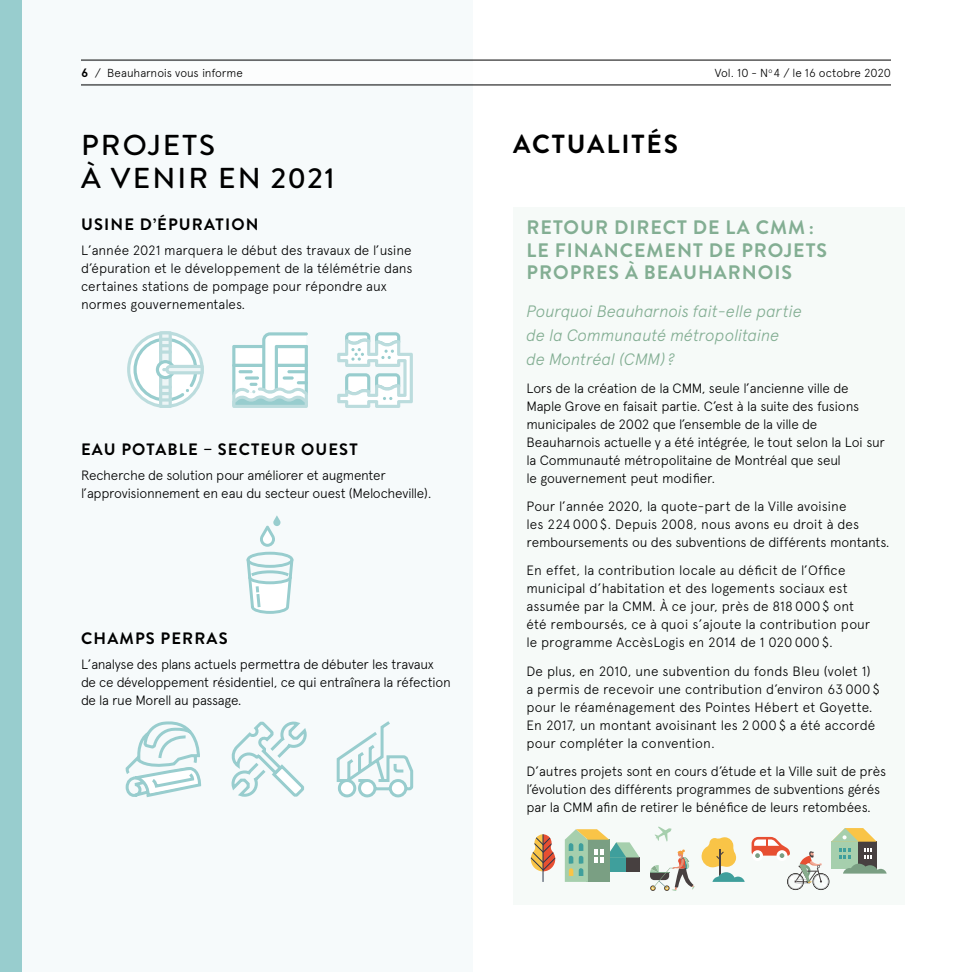
<style>
.page{position:relative;width:972px;height:972px;background:#fff}
.page>*{position:absolute;margin:0;border:0;box-sizing:border-box;transform-origin:0 0}
.t1{font:500 28.8px/33.2px "Brandon Grotesque";letter-spacing:.07em;color:#000}
.t2{font:700 26.25px "Brandon Grotesque";letter-spacing:.07em;color:#000}
.t3{font:700 19.5px/22.5px "Brandon Grotesque";letter-spacing:.05em;color:#83ae93}
.t4{font:italic 300 16.5px/24px "Apercu";letter-spacing:-.005em;color:#83ae93}
.t5{font:700 16.5px "Brandon Grotesque";letter-spacing:.07em;color:#000}
.t6{font:300 13.5px/18px "Apercu";letter-spacing:-.01em;color:#000}
.t7{font:300 13.5px/18px "Apercu";letter-spacing:.01em;color:#000}
.t8{font:300 11.7px "Apercu";letter-spacing:-.01em;color:#000}
.s1{font-weight:700;font-size:12px}
</style>
<div class="page">
<div style="left:0;top:0;width:472px;height:972px;background:#f6fafb"></div>
<div style="left:0;top:0;width:22px;height:972px;background:#98cdce"></div>
<div style="left:513px;top:207px;width:391px;height:697px;background:#f6faf8"></div>
<div style="left:81px;top:62px;width:810px;height:21px;background:#fff"></div>
<hr style="left:81px;top:60px;width:810px;height:1px;background:#000">
<hr style="left:81px;top:85px;width:810px;height:1px;background:#000">
<svg style="left:650px;top:849px;width:45px;height:42px"></svg>
<svg style="left:565px;top:829px;width:75px;height:53px"></svg>
<svg style="left:531px;top:834px;width:24px;height:48px"></svg>
<svg style="left:701px;top:837px;width:44px;height:45px"></svg>
<svg style="left:655px;top:827px;width:17px;height:15px"></svg>
<svg style="left:752px;top:828px;width:135px;height:62px"></svg>
<svg style="left:127px;top:331px;width:77px;height:77px"></svg>
<svg style="left:232px;top:332px;width:76px;height:76px"></svg>
<svg style="left:337px;top:332px;width:76px;height:76px"></svg>
<svg style="left:246px;top:515px;width:48px;height:99px"></svg>
<svg style="left:125px;top:721px;width:77px;height:76px"></svg>
<svg style="left:336px;top:721px;width:78px;height:77px"></svg>
<svg style="left:231px;top:721px;width:76px;height:76px"></svg>
<p class="t8" style="left:81px;top:66px;width:163px"><span class="s1">6</span> / Beauharnois vous informe</p>
<h1 class="t1" style="left:81px;top:129px;width:255px">PROJETS<br>À VENIR EN 2021</h1>
<p class="t5" style="left:81px;top:213px;width:179px">USINE D’ÉPURATION</p>
<p class="t6" style="left:81px;top:241px;width:333px">L’année 2021 marquera le début des travaux de l’usine d’épuration et le développement de la télémétrie dans certaines stations de pompage pour répondre aux normes gouvernementales.</p>
<p class="t5" style="left:81px;top:438px;width:278px">EAU POTABLE – SECTEUR OUEST</p>
<p class="t6" style="left:81px;top:466px;width:352px">Recherche de solution pour améliorer et augmenter l’approvisionnement en eau du secteur ouest (Melocheville).</p>
<p class="t5" style="left:81px;top:627px;width:148px">CHAMPS PERRAS</p>
<p class="t6" style="left:81px;top:655px;width:371px">L’analyse des plans actuels permettra de débuter les travaux de ce développement résidentiel, ce qui entraînera la réfection de la rue Morell au passage.</p>
<h2 class="t2" style="left:513px;top:126px;width:166px">ACTUALITÉS</h2>
<p class="t8" style="left:715px;top:66px;width:178px">Vol. 10 - N<sup>o</sup>4 / le 16 octobre 2020</p>
<h3 class="t3" style="left:527px;top:217px;width:302px">RETOUR DIRECT DE LA CMM :<br>LE FINANCEMENT DE PROJETS<br>PROPRES À BEAUHARNOIS</h3>
<p class="t4" style="left:526px;top:299px;width:277px">Pourquoi Beauharnois fait-elle partie de la Communauté métropolitaine de Montréal (CMM) ?</p>
<p class="t6" style="left:526px;top:379px;width:360px">Lors de la création de la CMM, seule l’ancienne ville de Maple Grove en faisait partie. C’est à la suite des fusions municipales de 2002 que l’ensemble de la ville de Beauharnois actuelle y a été intégrée, le tout selon la Loi sur la Communauté métropolitaine de Montréal que seul<br>le gouvernement peut modifier.</p>
<p class="t6" style="left:526px;top:497px;width:365px">Pour l’année 2020, la quote-part de la Ville avoisine<br>les 224 000 $. Depuis 2008, nous avons eu droit à des remboursements ou des subventions de différents montants.</p>
<p class="t6" style="left:526px;top:562px;width:345px">En effet, la contribution locale au déficit de l’Office municipal d’habitation et des logements sociaux est assumée par la CMM. À ce jour, près de 818 000 $ ont été remboursés, ce à quoi s’ajoute la contribution pour le programme AccèsLogis en 2014 de 1 020 000 $.</p>
<p class="t7" style="left:526px;top:662px;width:355px">De plus, en 2010, une subvention du fonds Bleu (volet 1) a permis de recevoir une contribution d’environ 63 000 $ pour le réaménagement des Pointes Hébert et Goyette.<br>En 2017, un montant avoisinant les 2 000 $ a été accordé pour compléter la convention.</p>
<p class="t6" style="left:526px;top:762px;width:361px">D’autres projets sont en cours d’étude et la Ville suit de près l’évolution des différents programmes de subventions gérés par la CMM afin de retirer le bénéfice de leurs retombées.</p>
</div>
